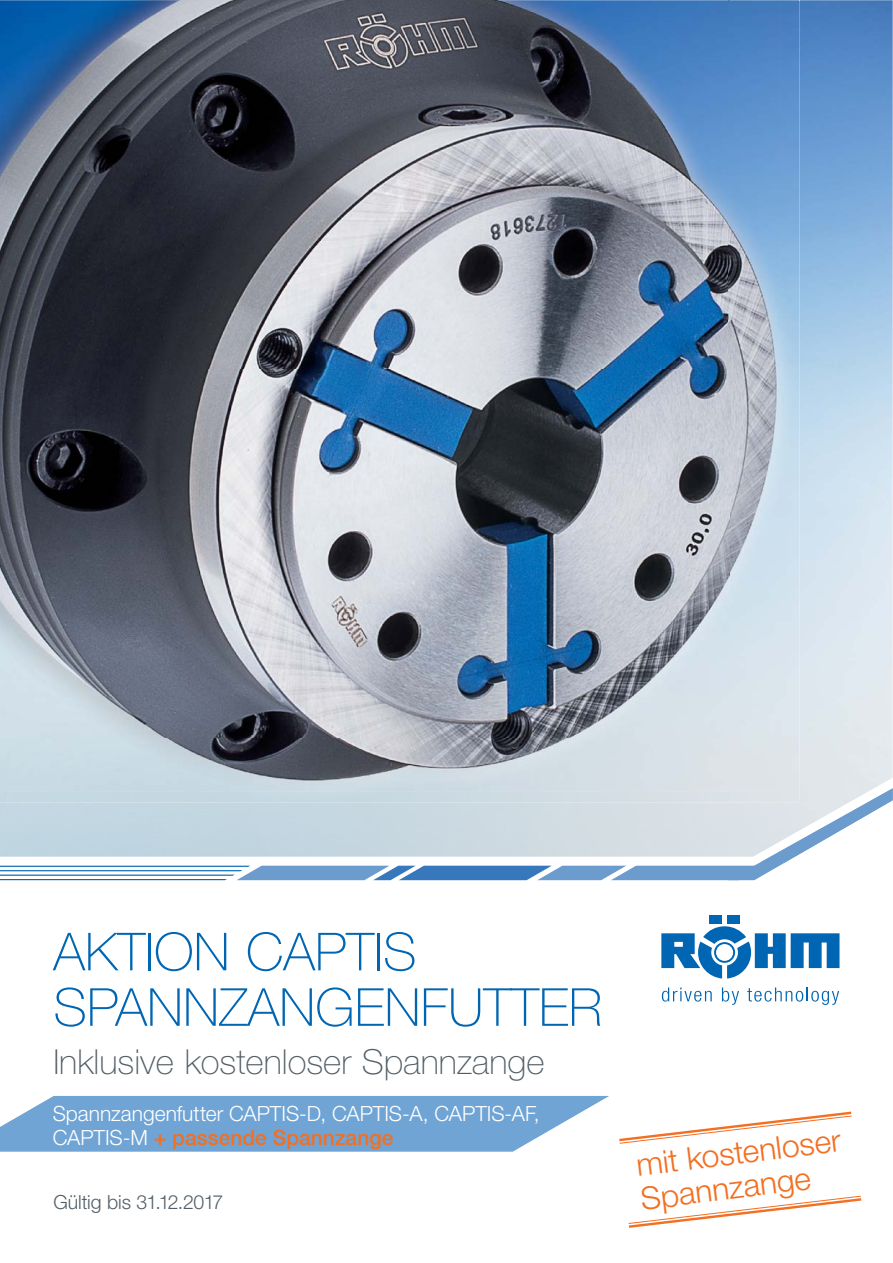
<style>
.page{position:relative;width:893px;height:1263px;background:#fff}
.page>*{position:absolute;margin:0;border:0;box-sizing:border-box;transform-origin:0 0}
.t1{font:100 52.5px/55.5px "Helvetica Neue LT Std";color:#0066b3}
.t2{font:100 34.5px "Helvetica Neue LT Std";color:#525e66}
.t3{font:300 31.5px/34.5px "Helvetica Neue LT Std";color:#f36f21}
.t4{font:300 21px/24px "Helvetica Neue LT Std";color:#fff}
.t5{font:300 19.5px "Helvetica Neue LT Std";letter-spacing:-.005em;color:#525e66}
.s1{font-weight:500;color:#f36f21}
</style>
<div class="page">
<svg style="left:0;top:1096px;width:609px;height:56px;background:#7eadd8"></svg>
<div style="left:709px;top:915px;width:13px;height:9px;background:#0066b3"></div>
<div style="left:727px;top:915px;width:13px;height:9px;background:#0066b3"></div>
<svg style="left:661px;top:926px;width:178px;height:53px"></svg>
<svg style="left:662px;top:987px;width:50px;height:15px"></svg>
<svg style="left:722px;top:987px;width:17px;height:18px"></svg>
<svg style="left:747px;top:987px;width:92px;height:18px"></svg>
<svg style="left:0;top:863px;width:784px;height:17px"></svg>
<img style="left:799px;top:0;width:94px;height:778px">
<div style="left:743px;top:778px;width:148px;height:79px;background:#e1e6ea"></div>
<img style="left:759px;top:788px;width:134px;height:75px">
<img style="left:747px;top:0;width:52px;height:803px">
<img style="left:0;top:0;width:781px;height:792px">
<svg style="left:619px;top:1111px;width:233px;height:33px"></svg>
<svg style="left:628px;top:1195px;width:234px;height:33px"></svg>
<h1 class="t1" style="left:53px;top:924px;width:550px">AKTION CAPTIS<br>SPANNZANGENFUTTER</h1>
<h2 class="t2" style="left:53px;top:1042px;width:493px">Inklusive kostenloser Spannzange</h2>
<p class="t4" style="left:53px;top:1103px;width:488px">Spannzangenfutter CAPTIS-D, CAPTIS-A, CAPTIS-AF,<br>CAPTIS-M <span class="s1">+ passende Spannzange</span></p>
<p class="t5" style="left:53px;top:1195px;width:172px">Gültig bis 31.12.2017</p>
<h3 class="t3" style="left:635px;top:1150px;width:207px;rotate:-7deg">mit kostenloser<br>Spannzange</h3>
</div>
